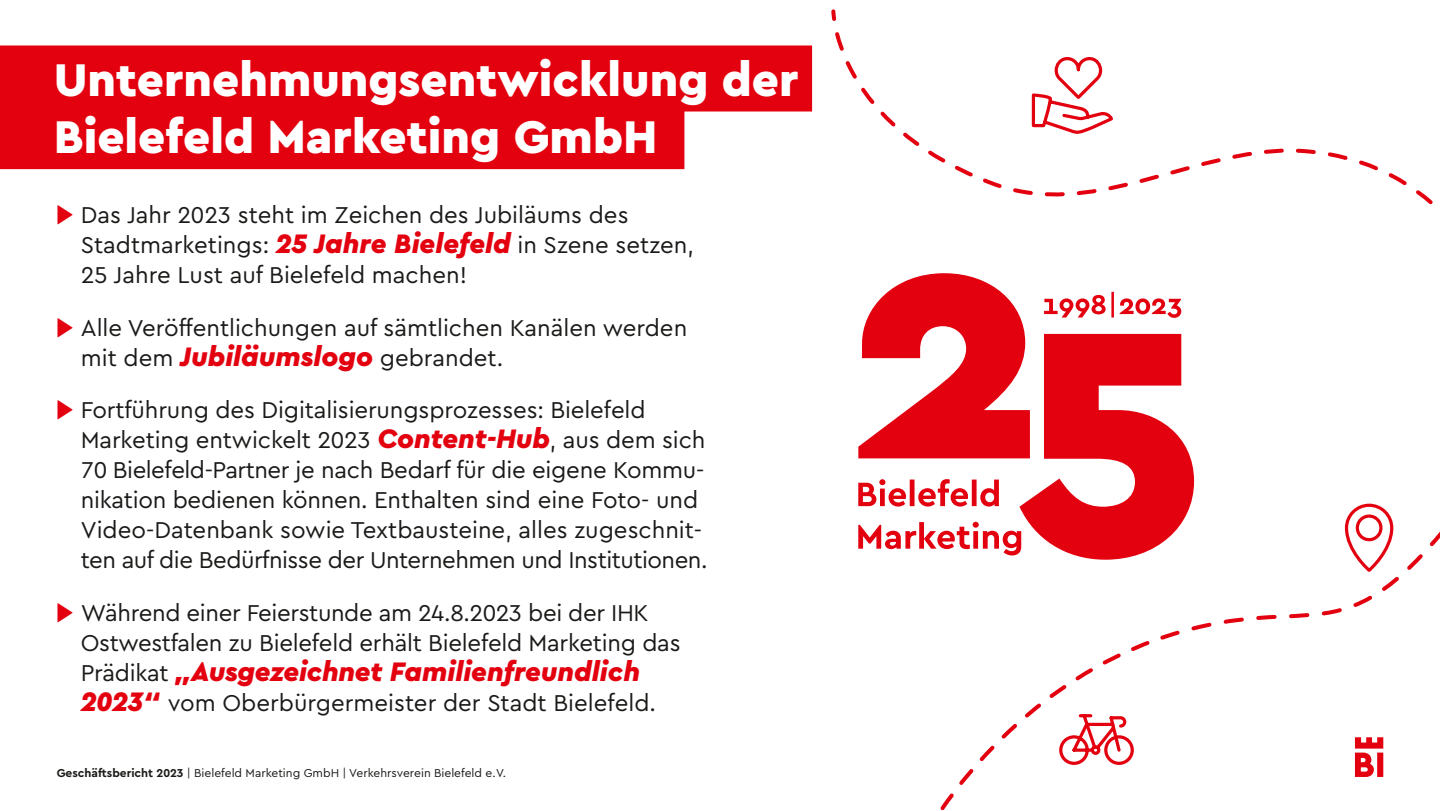
<style>
.page{position:relative;width:1440px;height:811px;background:#fff}
.page>*{position:absolute;margin:0;border:0;box-sizing:border-box;transform-origin:0 0}
.t1{font:900 48px/57.6px "Cera Bielefeld";color:#fff}
.t2{font:italic 900 28px "Cera Bielefeld";color:#e3000f}
.t3{font:24px/30px "Cera Bielefeld";letter-spacing:-.005em;color:#1a1a18}
.t4{font:12px "Cera Bielefeld";color:#1a1a18}
.s1{font-weight:700;font-size:28px;color:#e3000f}
.s2{font-weight:900;font-style:italic;font-size:28px;color:#e3000f}
.s3{font-weight:400;font-style:normal;font-size:24px;color:#1a1a18}
.s4{font-weight:700}
</style>
<div class="page">
<div style="left:0;top:45px;width:812px;height:66px;background:#e3000f"></div>
<div style="left:0;top:103px;width:684px;height:66px;background:#e3000f"></div>
<svg style="left:858px;top:361px;width:331px;height:189px;fill:#e3000f"></svg>
<svg style="left:926px;top:454px;width:514px;height:357px"></svg>
<svg style="left:831px;top:9px;width:602px;height:352px"></svg>
<h1 class="t1" style="left:54px;top:49px;width:746px">Unternehmungsentwicklung der<br>Bielefeld Marketing GmbH</h1>
<p class="t3" style="left:81px;top:199px;width:615px;text-indent:-26px"><span class="s1">▶</span> Das Jahr 2023 steht im Zeichen des Jubiläums des<br>Stadtmarketings: <span class="s2">25 Jahre Bielefeld</span> in Szene setzen,<br>25 Jahre Lust auf Bielefeld machen!</p>
<p class="t3" style="left:81px;top:312px;width:608px;text-indent:-26px"><span class="s1">▶</span> Alle Veröffentlichungen auf sämtlichen Kanälen werden mit dem <span class="s2">Jubiläumslogo</span> gebrandet.</p>
<p class="t3" style="left:81px;top:394px;width:628px;text-indent:-26px"><span class="s1">▶</span> Fortführung des Digitalisierungsprozesses: Bielefeld Marketing entwickelt 2023 <span class="s2">Content-Hub</span>, aus dem sich 70 Bielefeld-Partner je nach Bedarf für die eigene Kommu&shy;nikation bedienen können. Enthalten sind eine Foto- und Video-Datenbank sowie Textbausteine, alles zugeschnit&shy;ten auf die Bedürfnisse der Unternehmen und Institutionen.</p>
<p class="t3" style="left:81px;top:597px;width:601px;text-indent:-26px"><span class="s1">▶</span> Während einer Feierstunde am 24.8.2023 bei der IHK<br>Ostwestfalen zu Bielefeld erhält Bielefeld Marketing das</p>
<p class="t2" style="left:81px;top:653px;width:561px"><span class="s3">Prädikat</span> „Ausgezeichnet Familienfreundlich</p>
<p class="t3" style="left:81px;top:687px;width:577px"><span class="s2">2023“</span> vom Oberbürgermeister der Stadt Bielefeld.</p>
<p class="t4" style="left:57px;top:765px;width:451px"><span class="s4">Geschäftsbericht 2023</span> | Bielefeld Marketing GmbH | Verkehrsverein Bielefeld e.V.</p>
</div>
